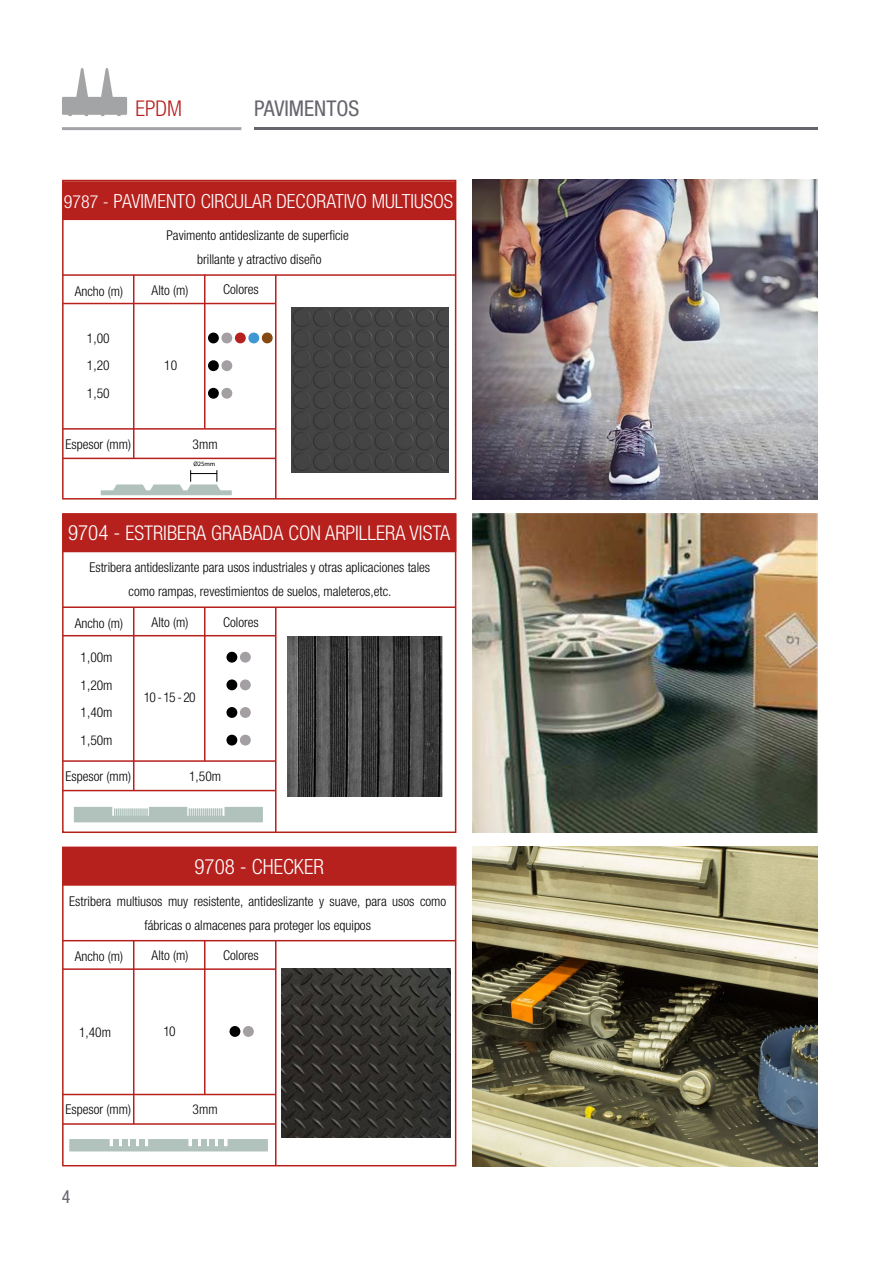
<style>
.page{position:relative;width:893px;height:1263px;background:#fff}
.page>*{position:absolute;margin:0;border:0;box-sizing:border-box;transform-origin:0 0}
.t1{font:condensed 21.75px "Helvetica Neue LT Std";color:#65656c}
.t2{font:300 condensed 21.75px "Helvetica Neue LT Std";color:#b6211e}
.t3{font:300 condensed 21px "Helvetica Neue LT Std";color:#fff}
.t4{font:300 condensed 20.25px "Helvetica Neue LT Std";color:#fff}
.t5{font:300 condensed 19.5px "Helvetica Neue LT Std";color:#fff}
.t6{font:condensed 18px "Helvetica Neue LT Std";color:#65656e}
.t7{font:300 condensed 13.5px/27.6px "Helvetica Neue LT Std";color:#000;text-align:center}
.t8{font:6.45px "Myriad Pro";color:#000}
.s1{font-size:18px}
.s2{font-size:21px}
</style>
<div class="page">
<img style="left:472px;top:180px;width:346px;height:320px">
<div style="left:62px;top:180px;width:394px;height:320px;border:2px solid #b6201b"></div>
<hr style="left:63px;top:274px;width:393px;height:2px;background:#b6201d">
<div style="left:63px;top:182px;width:391px;height:37px;background:#b6201d"></div>
<div style="left:62px;top:181px;width:393px;height:39px;border:2px solid #b6201d"></div>
<hr style="left:63px;top:303px;width:213px;height:1px;background:#b6201d">
<hr style="left:275px;top:275px;width:1px;height:224px;background:#b6201d">
<hr style="left:63px;top:428px;width:213px;height:2px;background:#b6201d">
<hr style="left:63px;top:458px;width:213px;height:1px;background:#b6201d">
<hr style="left:133px;top:275px;width:1px;height:183px;background:#b6201d">
<hr style="left:204px;top:274px;width:1px;height:155px;background:#b6201d">
<div style="left:209px;top:333px;width:9px;height:10px;background:#000;border-radius:50%"></div>
<div style="left:208px;top:333px;width:11px;height:10px;border:2px solid #000;border-radius:50%"></div>
<div style="left:222px;top:333px;width:10px;height:10px;background:#a39fa3;border-radius:50%"></div>
<div style="left:221px;top:333px;width:11px;height:10px;border:2px solid #a39fa3;border-radius:50%"></div>
<div style="left:236px;top:333px;width:9px;height:10px;background:#b6201e;border-radius:50%"></div>
<div style="left:235px;top:333px;width:11px;height:10px;border:2px solid #b6221f;border-radius:50%"></div>
<div style="left:249px;top:333px;width:9px;height:10px;background:#4096d2;border-radius:50%"></div>
<div style="left:248px;top:333px;width:11px;height:10px;border:2px solid #3e97d3;border-radius:50%"></div>
<div style="left:263px;top:333px;width:9px;height:10px;background:#874913;border-radius:50%"></div>
<div style="left:262px;top:333px;width:11px;height:10px;border:2px solid #874913;border-radius:50%"></div>
<div style="left:209px;top:361px;width:9px;height:9px;background:#000;border-radius:50%"></div>
<div style="left:208px;top:360px;width:11px;height:11px;border:2px solid #000;border-radius:50%"></div>
<div style="left:222px;top:361px;width:10px;height:9px;background:#a39fa3;border-radius:50%"></div>
<div style="left:221px;top:360px;width:11px;height:11px;border:2px solid #a39fa3;border-radius:50%"></div>
<div style="left:209px;top:389px;width:9px;height:9px;background:#000;border-radius:50%"></div>
<div style="left:208px;top:388px;width:11px;height:11px;border:2px solid #000;border-radius:50%"></div>
<div style="left:222px;top:389px;width:10px;height:9px;background:#a39fa3;border-radius:50%"></div>
<div style="left:221px;top:388px;width:11px;height:11px;border:2px solid #a39fa3;border-radius:50%"></div>
<div style="left:101px;top:490px;width:131px;height:5px;background:#b0c2bb"></div>
<svg style="left:112px;top:470px;width:110px;height:22px"></svg>
<img style="left:291px;top:307px;width:158px;height:165px">
<div style="left:62px;top:847px;width:394px;height:319px;border:2px solid #b6201b"></div>
<hr style="left:63px;top:940px;width:392px;height:1px;background:#b6201d">
<div style="left:63px;top:848px;width:392px;height:37px;background:#b6201d"></div>
<div style="left:62px;top:847px;width:394px;height:39px;border:2px solid #b6201d"></div>
<hr style="left:63px;top:968px;width:213px;height:2px;background:#b6201d">
<hr style="left:275px;top:940px;width:1px;height:226px;background:#b6201d">
<hr style="left:63px;top:1094px;width:213px;height:1px;background:#b6201d">
<hr style="left:63px;top:1123px;width:213px;height:2px;background:#b6201d">
<hr style="left:133px;top:941px;width:1px;height:183px;background:#b6201d">
<hr style="left:204px;top:941px;width:1px;height:154px;background:#b6201d">
<div style="left:230px;top:1027px;width:10px;height:9px;background:#000;border-radius:50%"></div>
<div style="left:230px;top:1026px;width:10px;height:11px;border:2px solid #000;border-radius:50%"></div>
<div style="left:244px;top:1027px;width:9px;height:9px;background:#a39fa3;border-radius:50%"></div>
<div style="left:243px;top:1026px;width:11px;height:11px;border:2px solid #a39fa3;border-radius:50%"></div>
<div style="left:69px;top:1146px;width:199px;height:5px;background:#b0c2bb"></div>
<div style="left:69px;top:1139px;width:41px;height:8px;background:#b0c2bb"></div>
<div style="left:148px;top:1139px;width:40px;height:8px;background:#b0c2bb"></div>
<div style="left:228px;top:1139px;width:40px;height:8px;background:#b0c2bb"></div>
<div style="left:113px;top:1139px;width:6px;height:10px;background:#b0c2bb"></div>
<div style="left:122px;top:1139px;width:6px;height:10px;background:#b0c2bb"></div>
<div style="left:130px;top:1139px;width:6px;height:10px;background:#b0c2bb"></div>
<div style="left:139px;top:1139px;width:6px;height:10px;background:#b0c2bb"></div>
<div style="left:192px;top:1139px;width:6px;height:10px;background:#b0c2bb"></div>
<div style="left:201px;top:1139px;width:6px;height:10px;background:#b0c2bb"></div>
<div style="left:209px;top:1139px;width:6px;height:10px;background:#b0c2bb"></div>
<div style="left:218px;top:1139px;width:6px;height:10px;background:#b0c2bb"></div>
<img style="left:281px;top:969px;width:170px;height:168px">
<div style="left:62px;top:513px;width:394px;height:320px;border:2px solid #b6201b"></div>
<hr style="left:63px;top:606px;width:392px;height:2px;background:#b6201d">
<div style="left:63px;top:514px;width:392px;height:37px;background:#b6201d"></div>
<div style="left:62px;top:513px;width:394px;height:39px;border:2px solid #b6201d"></div>
<hr style="left:63px;top:635px;width:213px;height:1px;background:#b6201d">
<hr style="left:275px;top:607px;width:1px;height:225px;background:#b6201d">
<hr style="left:63px;top:760px;width:213px;height:2px;background:#b6201d">
<hr style="left:63px;top:790px;width:213px;height:1px;background:#b6201d">
<hr style="left:133px;top:607px;width:1px;height:184px;background:#b6201d">
<hr style="left:204px;top:607px;width:1px;height:154px;background:#b6201d">
<div style="left:227px;top:652px;width:10px;height:10px;background:#000;border-radius:50%"></div>
<div style="left:226px;top:652px;width:11px;height:11px;border:2px solid #000;border-radius:50%"></div>
<div style="left:241px;top:652px;width:9px;height:10px;background:#a39fa3;border-radius:50%"></div>
<div style="left:240px;top:652px;width:11px;height:11px;border:2px solid #a39fa3;border-radius:50%"></div>
<div style="left:227px;top:680px;width:10px;height:9px;background:#000;border-radius:50%"></div>
<div style="left:226px;top:679px;width:11px;height:11px;border:2px solid #000;border-radius:50%"></div>
<div style="left:241px;top:680px;width:9px;height:9px;background:#a39fa3;border-radius:50%"></div>
<div style="left:240px;top:679px;width:11px;height:11px;border:2px solid #a39fa3;border-radius:50%"></div>
<div style="left:227px;top:708px;width:10px;height:9px;background:#000;border-radius:50%"></div>
<div style="left:226px;top:707px;width:11px;height:11px;border:2px solid #000;border-radius:50%"></div>
<div style="left:241px;top:708px;width:9px;height:9px;background:#a39fa3;border-radius:50%"></div>
<div style="left:240px;top:707px;width:11px;height:11px;border:2px solid #a39fa3;border-radius:50%"></div>
<div style="left:227px;top:735px;width:10px;height:10px;background:#000;border-radius:50%"></div>
<div style="left:226px;top:735px;width:11px;height:10px;border:2px solid #000;border-radius:50%"></div>
<div style="left:241px;top:735px;width:9px;height:10px;background:#a39fa3;border-radius:50%"></div>
<div style="left:240px;top:735px;width:11px;height:10px;border:2px solid #a39fa3;border-radius:50%"></div>
<div style="left:74px;top:816px;width:189px;height:6px;background:#b0c2bb"></div>
<div style="left:74px;top:807px;width:38px;height:9px;background:#b0c2bb"></div>
<div style="left:149px;top:807px;width:38px;height:9px;background:#b0c2bb"></div>
<div style="left:224px;top:807px;width:39px;height:9px;background:#b0c2bb"></div>
<svg style="left:114px;top:808px;width:34px;height:11px"></svg>
<svg style="left:189px;top:808px;width:33px;height:11px"></svg>
<img style="left:287px;top:636px;width:156px;height:160px">
<img style="left:472px;top:847px;width:346px;height:319px">
<img style="left:472px;top:513px;width:346px;height:320px">
<hr style="left:254px;top:127px;width:564px;height:3px;background:#65656c">
<hr style="left:62px;top:127px;width:179px;height:3px;background:#a3a4a8">
<svg style="left:62px;top:68px;width:65px;height:48px"></svg>
<h1 class="t2" style="left:135px;top:96px;width:48px">EPDM</h1>
<h1 class="t1" style="left:254px;top:96px;width:107px">PAVIMENTOS</h1>
<h3 class="t5" style="left:64px;top:190px;width:391px"><span class="s1">9787 -</span> PAVIMENTO CIRCULAR DECORATIVO MULTIUSOS</h3>
<p class="t7" style="left:75px;top:277px;width:50px">Ancho (m)</p>
<p class="t7" style="left:87px;top:324px;width:24px;text-align:justify">1,00<br>1,20<br>1,50</p>
<p class="t7" style="left:66px;top:430px;width:67px">Espesor (mm)</p>
<p class="t7" style="left:166px;top:223px;width:184px;line-height:24px">Pavimento antideslizante de superficie brillante y atractivo diseño</p>
<p class="t7" style="left:152px;top:276px;width:38px">Alto (m)</p>
<p class="t7" style="left:223px;top:276px;width:37px">Colores</p>
<p class="t7" style="left:164px;top:351px;width:14px">10</p>
<p class="t7" style="left:193px;top:430px;width:27px">3mm</p>
<p class="t8" style="left:193px;top:460px;width:23px">Ø25mm</p>
<h3 class="t4" style="left:68px;top:522px;width:384px"><span class="s2">9704 -</span> ESTRIBERA GRABADA CON ARPILLERA VISTA</h3>
<p class="t7" style="left:89px;top:555px;width:342px;line-height:24px">Estribera antideslizante para usos industriales y otras aplicaciones tales como rampas, revestimientos de suelos, maleteros,etc.</p>
<p class="t7" style="left:75px;top:609px;width:50px">Ancho (m)</p>
<p class="t7" style="left:81px;top:643px;width:33px;text-align:justify">1,00m 1,20m 1,40m</p>
<p class="t7" style="left:81px;top:726px;width:33px">1,50m</p>
<p class="t7" style="left:66px;top:762px;width:67px">Espesor (mm)</p>
<p class="t7" style="left:152px;top:608px;width:38px">Alto (m)</p>
<p class="t7" style="left:144px;top:683px;width:53px">10 - 15 - 20</p>
<p class="t7" style="left:223px;top:608px;width:37px">Colores</p>
<p class="t7" style="left:189px;top:762px;width:33px">1,50m</p>
<h2 class="t3" style="left:195px;top:854px;width:131px">9708 - CHECKER</h2>
<p class="t7" style="left:69px;top:889px;width:378px;line-height:24px">Estribera multiusos muy resistente, antideslizante y suave, para usos como fábricas o almacenes para proteger los equipos</p>
<p class="t7" style="left:75px;top:942px;width:50px">Ancho (m)</p>
<p class="t7" style="left:79px;top:1018px;width:33px">1,40m</p>
<p class="t7" style="left:152px;top:941px;width:38px">Alto (m)</p>
<p class="t7" style="left:223px;top:941px;width:37px">Colores</p>
<p class="t7" style="left:164px;top:1017px;width:14px">10</p>
<p class="t7" style="left:66px;top:1095px;width:67px">Espesor (mm)</p>
<p class="t7" style="left:193px;top:1096px;width:27px">3mm</p>
<h3 class="t6" style="left:62px;top:1186px;width:10px">4</h3>
</div>
